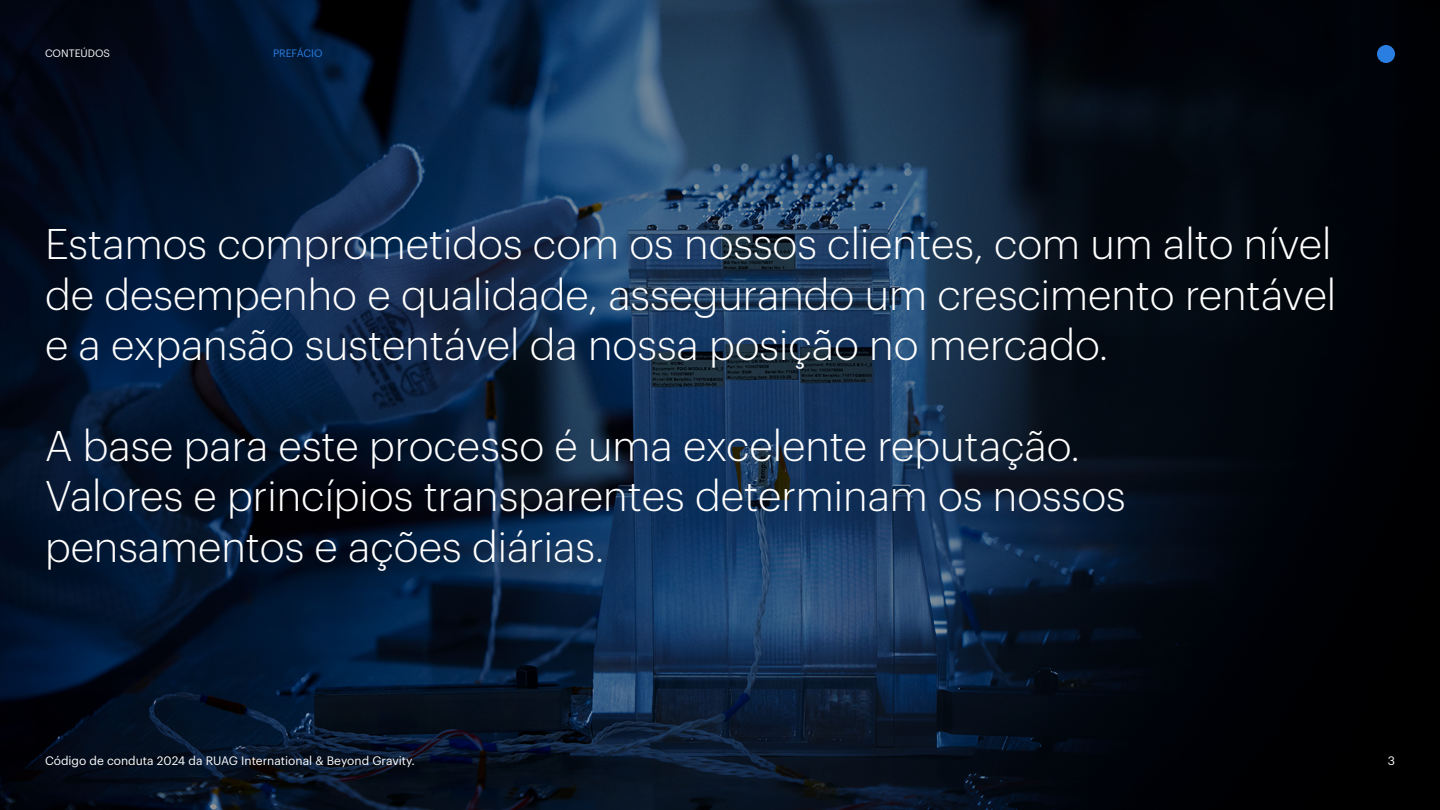
<style>
.page{position:relative;width:1440px;height:810px;background:#fff}
.page>*{position:absolute;margin:0;border:0;box-sizing:border-box;transform-origin:0 0}
.t1{font:300 42px/50.4px "Graphik";color:#fff;text-align:justify}
.t2{font:12px "Graphik";color:#fff}
.t3{font:12px "Graphik";color:#fafafa}
.t4{font:10.5px "Graphik";color:#fafafa}
.t5{font:10.5px "Graphik";color:#2a7de1}
</style>
<div class="page">
<img style="left:0;top:0;width:1440px;height:810px">
<div style="left:1377px;top:45px;width:18px;height:18px;background:#2a7de1;border-radius:50%"></div>
<p class="t4" style="left:45px;top:46px;width:67px">CONTEÚDOS</p>
<p class="t5" style="left:273px;top:46px;width:51px">PREFÁCIO</p>
<p class="t1" style="left:45px;top:216px;width:1293px">Estamos comprometidos com os nossos clientes, com um alto nível de desempenho e qualidade, assegurando um crescimento rentável e a expansão sustentável da nossa posição no mercado.</p>
<p class="t1" style="left:45px;top:417px;width:1082px;text-align:left">A base para este processo é uma excelente reputação.<br>Valores e princípios transparentes determinam os nossos pensamentos e ações diárias.</p>
<p class="t2" style="left:45px;top:752px;width:371px">Código de conduta 2024 da RUAG International &amp; Beyond Gravity.</p>
<p class="t3" style="left:1388px;top:752px;width:9px">3</p>
</div>
